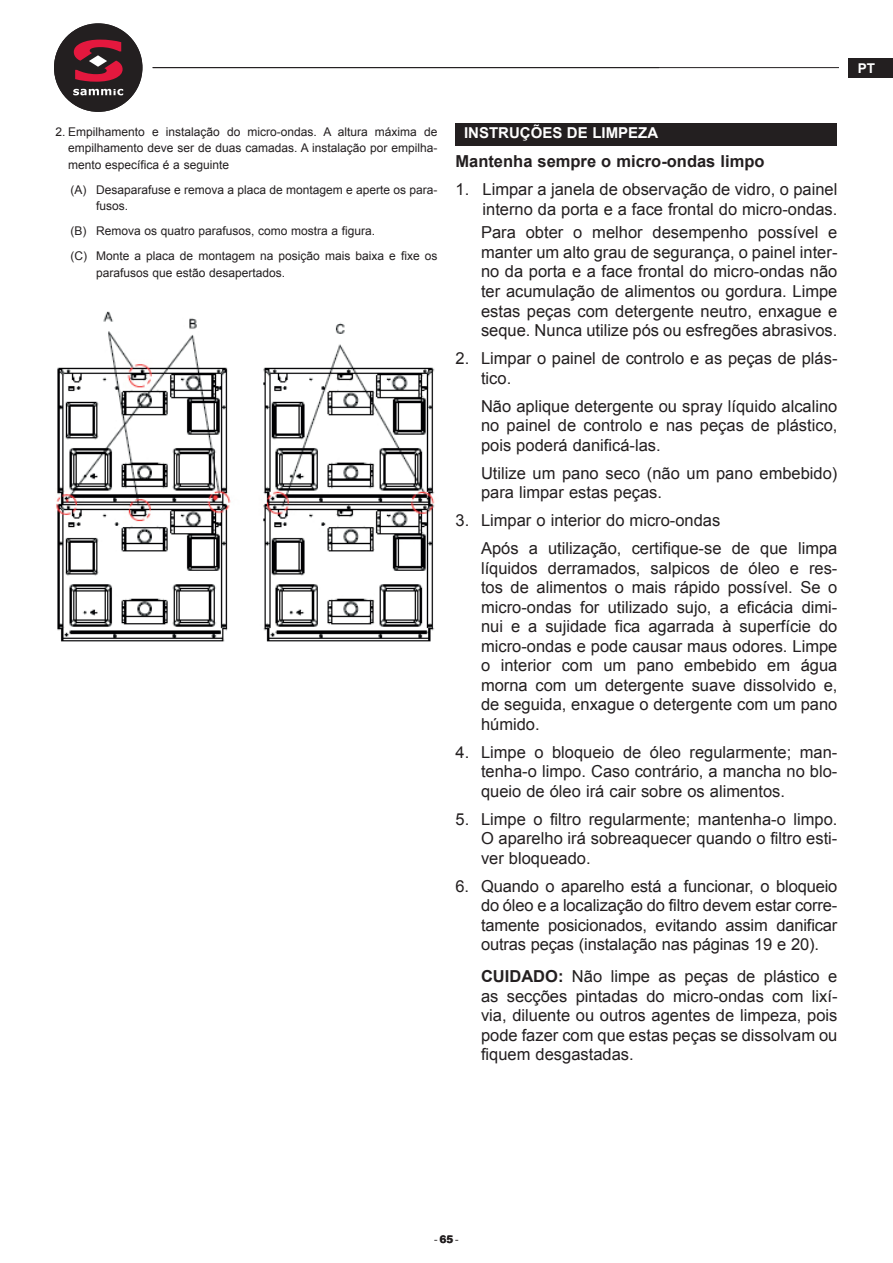
<style>
.page{position:relative;width:893px;height:1263px;background:#fff}
.page>*{position:absolute;margin:0;border:0;box-sizing:border-box;transform-origin:0 0}
.t1{font:16.5px/19.5px "Arial";color:#231f20;text-align:justify}
.t2{font:700 16.5px "Arial";color:#231f20}
.t3{font:700 15px "Arial";color:#fff}
.t4{font:700 13.5px "Arial";color:#fff}
.t5{font:12px/16.5px "Arial";color:#231f20}
.t6{font:10.5px "Arial";color:#231f20}
.t7{font:900 10.5px "Arial";color:#231f20}
.s1{font-weight:700}
</style>
<div class="page">
<hr style="left:153px;top:67px;width:686px;height:1px;background:#231f20">
<img style="left:56px;top:311px;width:379px;height:331px">
<div style="left:455px;top:123px;width:382px;height:22px;background:#231f20"></div>
<div style="left:54px;top:23px;width:88px;height:89px;background:#231f20;border-radius:50%"></div>
<svg style="left:74px;top:40px;width:49px;height:42px"></svg>
<svg style="left:73px;top:89px;width:50px;height:6px"></svg>
<div style="left:848px;top:58px;width:45px;height:19px;background:#231f20"></div>
<p class="t5" style="left:68px;top:123px;width:371px;text-align:justify;text-indent:-13px">2. Empilhamento e instalação do micro-ondas. A altura máxima de empilhamento deve ser de duas camadas. A instalação por empilha&shy;mento específica é a seguinte</p>
<p class="t5" style="left:96px;top:181px;width:343px;text-indent:-26px">(A) Desaparafuse e remova a placa de montagem e aperte os para&shy;fusos.</p>
<p class="t5" style="left:70px;top:219px;width:368px;line-height:25px">(B) Remova os quatro parafusos, como mostra a figura.<br>(C) Monte a placa de montagem na posição mais baixa e fixe os</p>
<p class="t5" style="left:96px;top:264px;width:191px">parafusos que estão desapertados.</p>
<p class="t3" style="left:464px;top:123px;width:196px">INSTRUÇÕES DE LIMPEZA</p>
<p class="t2" style="left:455px;top:151px;width:310px">Mantenha sempre o micro-ondas limpo</p>
<p class="t1" style="left:455px;top:180px;width:383px;text-align:right">1. Limpar a janela de observação de vidro, o painel interno da porta e a face frontal do micro-ondas.</p>
<p class="t1" style="left:481px;top:223px;width:358px">Para obter o melhor desempenho possível e manter um alto grau de segurança, o painel inter&shy;no da porta e a face frontal do micro-ondas não ter acumulação de alimentos ou gordura. Limpe estas peças com detergente neutro, enxague e seque. Nunca utilize pós ou esfregões abrasivos.</p>
<p class="t1" style="left:481px;top:349px;width:358px;text-indent:-26px">2. Limpar o painel de controlo e as peças de plás&shy;tico.</p>
<p class="t1" style="left:481px;top:396px;width:358px">Não aplique detergente ou spray líquido alcalino no painel de controlo e nas peças de plástico, pois poderá danificá-las.</p>
<p class="t1" style="left:481px;top:463px;width:358px">Utilize um pano seco (não um pano embebido) para limpar estas peças.</p>
<p class="t1" style="left:481px;top:506px;width:358px;line-height:28px;text-indent:-26px">3. Limpar o interior do micro-ondas<br>Após a utilização, certifique-se de que limpa</p>
<p class="t1" style="left:481px;top:558px;width:358px">líquidos derramados, salpicos de óleo e res&shy;tos de alimentos o mais rápido possível. Se o micro-ondas for utilizado sujo, a eficácia dimi&shy;nui e a sujidade fica agarrada à superfície do micro-ondas e pode causar maus odores. Limpe o interior com um pano embebido em água morna com um detergente suave dissolvido e, de seguida, enxague o detergente com um pano húmido.</p>
<p class="t1" style="left:481px;top:742px;width:358px;text-indent:-26px">4. Limpe o bloqueio de óleo regularmente; man&shy;tenha-o limpo. Caso contrário, a mancha no blo&shy;queio de óleo irá cair sobre os alimentos.</p>
<p class="t1" style="left:481px;top:809px;width:358px;text-indent:-26px">5. Limpe o filtro regularmente; mantenha-o limpo.<br>O aparelho irá sobreaquecer quando o filtro esti&shy;ver bloqueado.</p>
<p class="t1" style="left:481px;top:876px;width:358px;text-indent:-26px">6. Quando o aparelho está a funcionar, o bloqueio do óleo e a localização do filtro devem estar corre&shy;tamente posicionados, evitando assim danificar outras peças (instalação nas páginas 19 e 20).</p>
<p class="t1" style="left:481px;top:967px;width:358px"><span class="s1">CUIDADO:</span> Não limpe as peças de plástico e as secções pintadas do micro-ondas com lixí&shy;via, diluente ou outros agentes de limpeza, pois pode fazer com que estas peças se dissolvam ou fiquem desgastadas.</p>
<p class="t4" style="left:857px;top:59px;width:20px">ES</p>
<p class="t4" style="left:858px;top:59px;width:19px">PT</p>
<p class="t7" style="left:439px;top:1231px;width:16px">65</p>
<p class="t6" style="left:434px;top:1232px;width:26px">- -</p>
</div>
